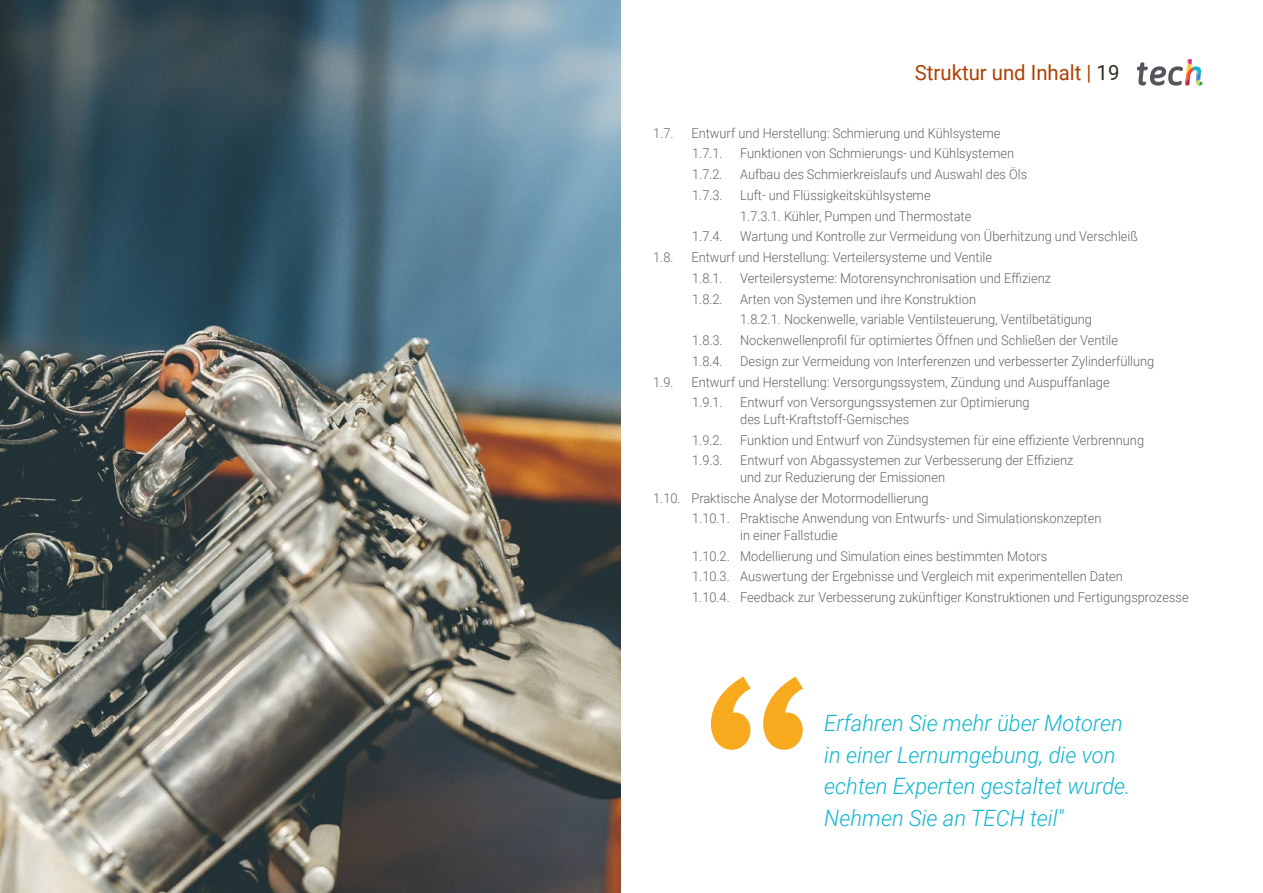
<style>
.page{position:relative;width:1263px;height:893px;background:#fff}
.page>*{position:absolute;margin:0;border:0;box-sizing:border-box;transform-origin:0 0}
.t1{font:italic 300 22.5px/31.5px "Roboto";color:#0fb6cf}
.t2{font:21px "Roboto";color:#ae4000}
.t3{font:300 13.5px/20.7px "Roboto";color:#61646a;scale:.95 1}
.s1{color:#312e20}
</style>
<div class="page">
<img style="left:0;top:0;width:621px;height:893px">
<svg style="left:711px;top:676px;width:92px;height:74px"></svg>
<svg style="left:1137px;top:59px;width:65px;height:27px"></svg>
<h2 class="t2" style="left:915px;top:57px;width:206px">Struktur und Inhalt | <span class="s1">19</span></h2>
<p class="t3" style="left:653px;top:122px;width:23px">1.7.</p>
<p class="t3" style="left:691px;top:122px;width:327px">Entwurf und Herstellung: Schmierung und Kühlsysteme<br>1.7.1.</p>
<p class="t3" style="left:740px;top:143px;width:290px">Funktionen von Schmierungs- und Kühlsystemen</p>
<p class="t3" style="left:692px;top:164px;width:34px">1.7.2.</p>
<p class="t3" style="left:740px;top:164px;width:304px">Aufbau des Schmierkreislaufs und Auswahl des Öls</p>
<p class="t3" style="left:692px;top:184px;width:34px">1.7.3.</p>
<p class="t3" style="left:740px;top:184px;width:245px">Luft- und Flüssigkeitskühlsysteme<br>1.7.3.1. Kühler, Pumpen und Thermostate</p>
<p class="t3" style="left:692px;top:226px;width:34px">1.7.4.</p>
<p class="t3" style="left:740px;top:226px;width:420px">Wartung und Kontrolle zur Vermeidung von Überhitzung und Verschleiß</p>
<p class="t3" style="left:653px;top:247px;width:23px">1.8.</p>
<p class="t3" style="left:691px;top:247px;width:318px">Entwurf und Herstellung: Verteilersysteme und Ventile<br>1.8.1.</p>
<p class="t3" style="left:740px;top:267px;width:329px">Verteilersysteme: Motorensynchronisation und Effizienz</p>
<p class="t3" style="left:692px;top:288px;width:34px">1.8.2.</p>
<p class="t3" style="left:740px;top:288px;width:372px">Arten von Systemen und ihre Konstruktion<br>1.8.2.1. Nockenwelle, variable Ventilsteuerung, Ventilbetätigung</p>
<p class="t3" style="left:692px;top:330px;width:34px">1.8.3.</p>
<p class="t3" style="left:740px;top:330px;width:399px">Nockenwellenprofil für optimiertes Öffnen und Schließen der Ventile</p>
<p class="t3" style="left:692px;top:350px;width:34px">1.8.4.</p>
<p class="t3" style="left:740px;top:350px;width:437px">Design zur Vermeidung von Interferenzen und verbesserter Zylinderfüllung</p>
<p class="t3" style="left:653px;top:371px;width:23px">1.9.</p>
<p class="t3" style="left:691px;top:371px;width:442px">Entwurf und Herstellung: Versorgungssystem, Zündung und Auspuffanlage<br>1.9.1.</p>
<p class="t3" style="left:740px;top:394px;width:306px;line-height:16.5px">Entwurf von Versorgungssystemen zur Optimierung des Luft-Kraftstoff-Gemisches</p>
<p class="t3" style="left:692px;top:429px;width:34px">1.9.2.</p>
<p class="t3" style="left:740px;top:429px;width:427px">Funktion und Entwurf von Zündsystemen für eine effiziente Verbrennung</p>
<p class="t3" style="left:692px;top:450px;width:34px">1.9.3.</p>
<p class="t3" style="left:740px;top:452px;width:352px;line-height:16.5px">Entwurf von Abgassystemen zur Verbesserung der Effizienz und zur Reduzierung der Emissionen</p>
<p class="t3" style="left:692px;top:487px;width:432px;text-indent:-39px">1.10. Praktische Analyse der Motormodellierung<br>1.10.1. Praktische Anwendung von Entwurfs- und Simulationskonzepten</p>
<p class="t3" style="left:692px;top:524px;width:524px;text-indent:48px">in einer Fallstudie<br>1.10.2. Modellierung und Simulation eines bestimmten Motors<br>1.10.3. Auswertung der Ergebnisse und Vergleich mit experimentellen Daten<br>1.10.4. Feedback zur Verbesserung zukünftiger Konstruktionen und Fertigungsprozesse</p>
<h1 class="t1" style="left:824px;top:706px;width:308px">Erfahren Sie mehr über Motoren in einer Lernumgebung, die von echten Experten gestaltet wurde.<br>Nehmen Sie an TECH teil"</h1>
</div>
